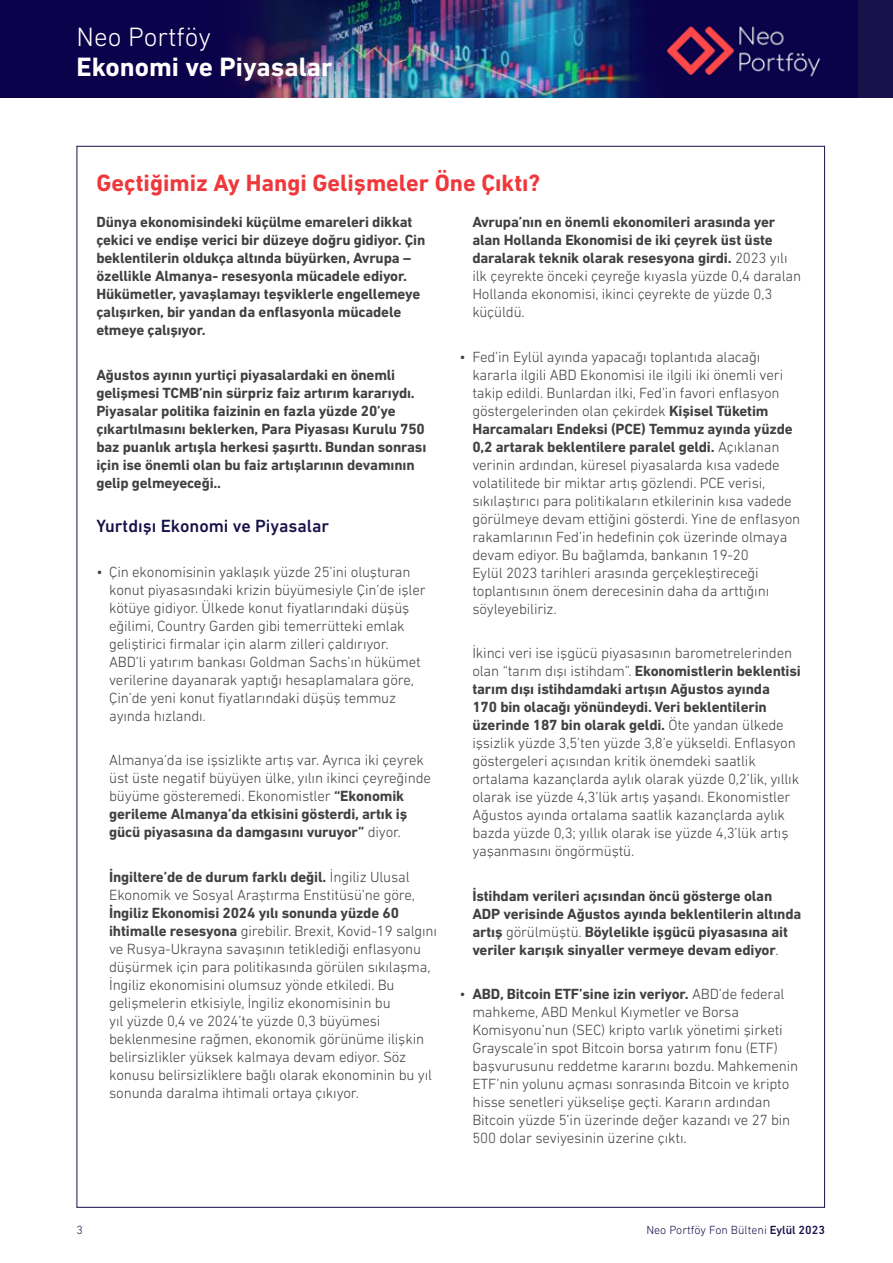
<style>
.page{position:relative;width:893px;height:1263px;background:#fff}
.page>*{position:absolute;margin:0;border:0;box-sizing:border-box;transform-origin:0 0}
.t1{font:700 27px "DIN Next LT Pro";color:#fff}
.t2{font:300 27px "DIN Next LT Pro";color:#fff}
.t3{font:700 24px "DIN Next LT Pro";color:#ef383b}
.t4{font:500 18px "DIN Next LT Pro";color:#171249}
.t5{font:300 15px/18px "DIN Next LT Pro";letter-spacing:-.01em;color:#414042}
.t6{font:700 15px/18px "DIN Next LT Pro";letter-spacing:-.01em;color:#414042}
.t7{font:300 12px "DIN Next LT Pro";color:#171249}
.s1{font-weight:700}
.s2{font-weight:300}
.s3{font-weight:500}
</style>
<div class="page">
<div style="left:0;top:0;width:893px;height:98px;background:#0b024b"></div>
<div style="left:565px;top:0;width:328px;height:98px;background:#171249"></div>
<img style="left:675px;top:0;width:183px;height:98px">
<img style="left:235px;top:0;width:440px;height:98px">
<h1 class="t2" style="left:77px;top:21px;width:136px">Neo Portföy</h1>
<h1 class="t1" style="left:77px;top:51px;width:258px">Ekonomi ve Piyasalar</h1>
<h2 class="t3" style="left:96px;top:169px;width:445px">Geçtiğimiz Ay Hangi Gelişmeler Öne Çıktı?</h2>
<p class="t6" style="left:96px;top:213px;width:330px">Dünya ekonomisindeki küçülme emareleri dikkat çekici ve endişe verici bir düzeye doğru gidiyor. Çin beklentilerin oldukça altında büyürken, Avrupa – özellikle Almanya- resesyonla mücadele ediyor.<br>Hükümetler, yavaşlamayı teşviklerle engellemeye çalışırken, bir yandan da enflasyonla mücadele etmeye çalışıyor.</p>
<p class="t6" style="left:96px;top:366px;width:331px">Ağustos ayının yurtiçi piyasalardaki en önemli gelişmesi TCMB’nin sürpriz faiz artırım kararıydı.<br>Piyasalar politika faizinin en fazla yüzde 20’ye çıkartılmasını beklerken, Para Piyasası Kurulu 750 baz puanlık artışla herkesi şaşırttı. Bundan sonrası için ise önemli olan bu faiz artışlarının devamının gelip gelmeyeceği..</p>
<p class="t4" style="left:96px;top:516px;width:234px">Yurtdışı Ekonomi ve Piyasalar</p>
<p class="t5" style="left:109px;top:562px;width:318px;text-indent:-13px">• Çin ekonomisinin yaklaşık yüzde 25’ini oluşturan konut piyasasındaki krizin büyümesiyle Çin’de işler kötüye gidiyor. Ülkede konut fiyatlarındaki düşüş eğilimi, Country Garden gibi temerrütteki emlak geliştirici firmalar için alarm zilleri çaldırıyor.<br>ABD’li yatırım bankası Goldman Sachs’ın hükümet verilerine dayanarak yaptığı hesaplamalara göre, Çin’de yeni konut fiyatlarındaki düşüş temmuz ayında hızlandı.</p>
<p class="t5" style="left:109px;top:751px;width:323px">Almanya’da ise işsizlikte artış var. Ayrıca iki çeyrek üst üste negatif büyüyen ülke, yılın ikinci çeyreğinde büyüme gösteremedi. Ekonomistler <span class="s1">“Ekonomik gerileme Almanya’da etkisini gösterdi, artık iş gücü piyasasına da damgasını vuruyor”</span> diyor.</p>
<p class="t5" style="left:109px;top:867px;width:307px"><span class="s1">İngiltere’de de durum farklı değil.</span> İngiliz Ulusal<br>Ekonomik ve Sosyal Araştırma Enstitüsü’ne göre,</p>
<p class="t5" style="left:109px;top:903px;width:329px"><span class="s1">İngiliz Ekonomisi 2024 yılı sonunda yüzde 60 ihtimalle resesyona</span> girebilir. Brexit, Kovid-19 salgını ve Rusya-Ukrayna savaşının tetiklediği enflasyonu düşürmek için para politikasında görülen sıkılaşma, İngiliz ekonomisini olumsuz yönde etkiledi. Bu gelişmelerin etkisiyle, İngiliz ekonomisinin bu<br>yıl yüzde 0,4 ve 2024’te yüzde 0,3 büyümesi beklenmesine rağmen, ekonomik görünüme ilişkin belirsizlikler yüksek kalmaya devam ediyor. Söz konusu belirsizliklere bağlı olarak ekonominin bu yıl sonunda daralma ihtimali ortaya çıkıyor.</p>
<p class="t6" style="left:472px;top:213px;width:330px">Avrupa’nın en önemli ekonomileri arasında yer alan Hollanda Ekonomisi de iki çeyrek üst üste daralarak teknik olarak resesyona girdi. <span class="s2">2023 yılı ilk çeyrekte önceki çeyreğe kıyasla yüzde 0,4 daralan Hollanda ekonomisi, ikinci çeyrekte de yüzde 0,3 küçüldü.</span></p>
<p class="t5" style="left:472px;top:347px;width:330px;text-indent:-13px">• Fed’in Eylül ayında yapacağı toplantıda alacağı kararla ilgili ABD Ekonomisi ile ilgili iki önemli veri takip edildi. Bunlardan ilki, Fed’in favori enflasyon göstergelerinden olan çekirdek <span class="s1">Kişisel Tüketim Harcamaları Endeksi (PCE) Temmuz ayında yüzde 0,2 artarak beklentilere paralel geldi.</span> Açıklanan verinin ardından, küresel piyasalarda kısa vadede volatilitede bir miktar artış gözlendi. PCE verisi, sıkılaştırıcı para politikaların etkilerinin kısa vadede görülmeye devam ettiğini gösterdi. Yine de enflasyon rakamlarının Fed’in hedefinin çok üzerinde olmaya devam ediyor. Bu bağlamda, bankanın 19-20<br>Eylül 2023 tarihleri arasında gerçekleştireceği toplantısının önem derecesinin daha da arttığını söyleyebiliriz.</p>
<p class="t5" style="left:472px;top:644px;width:330px">İkinci veri ise işgücü piyasasının barometrelerinden olan “tarım dışı istihdam”. <span class="s1">Ekonomistlerin beklentisi tarım dışı istihdamdaki artışın Ağustos ayında<br>170 bin olacağı yönündeydi. Veri beklentilerin üzerinde 187 bin olarak geldi.</span> Öte yandan ülkede işsizlik yüzde 3,5’ten yüzde 3,8’e yükseldi. Enflasyon göstergeleri açısından kritik önemdeki saatlik ortalama kazançlarda aylık olarak yüzde 0,2’lik, yıllık olarak ise yüzde 4,3’lük artış yaşandı. Ekonomistler Ağustos ayında ortalama saatlik kazançlarda aylık bazda yüzde 0,3; yıllık olarak ise yüzde 4,3’lük artış yaşanmasını öngörmüştü.</p>
<p class="t6" style="left:472px;top:887px;width:331px">İstihdam verileri açısından öncü gösterge olan ADP verisinde Ağustos ayında beklentilerin altında artış <span class="s2">görülmüştü.</span> Böylelikle işgücü piyasasına ait veriler karışık sinyaller vermeye devam ediyor<span class="s2">.</span></p>
<p class="t5" style="left:472px;top:985px;width:327px;text-indent:-13px">• <span class="s1">ABD, Bitcoin ETF’sine izin veriyor.</span> ABD’de federal mahkeme, ABD Menkul Kıymetler ve Borsa Komisyonu’nun (SEC) kripto varlık yönetimi şirketi Grayscale’in spot Bitcoin borsa yatırım fonu (ETF) başvurusunu reddetme kararını bozdu. Mahkemenin ETF’nin yolunu açması sonrasında Bitcoin ve kripto hisse senetleri yükselişe geçti. Kararın ardından Bitcoin yüzde 5’in üzerinde değer kazandı ve 27 bin 500 dolar seviyesinin üzerine çıktı.</p>
<p class="t7" style="left:77px;top:1223px;width:8px">3</p>
<p class="t7" style="left:646px;top:1223px;width:180px">Neo Portföy Fon Bülteni <span class="s3">Eylül 2023</span></p>
</div>
